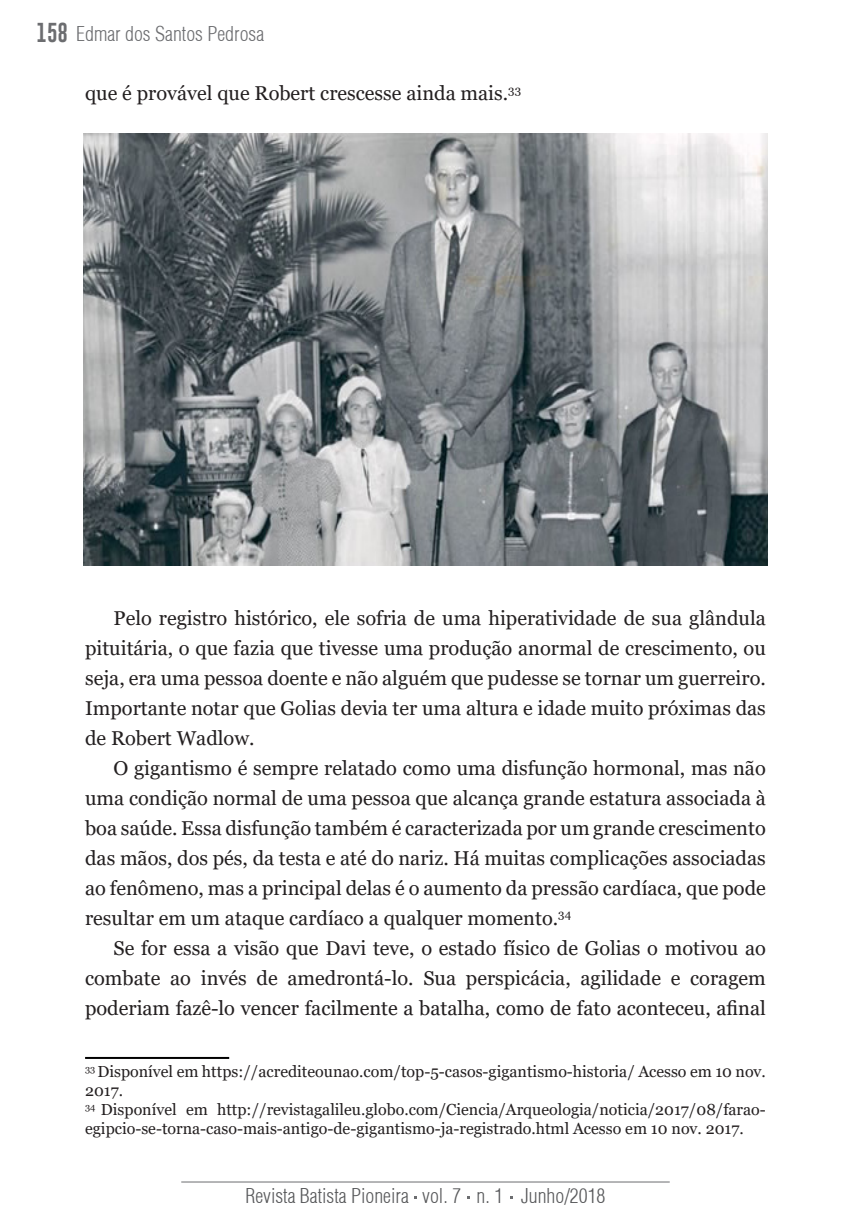
<style>
.page{position:relative;width:851px;height:1219px;background:#fff}
.page>*{position:absolute;margin:0;border:0;box-sizing:border-box;transform-origin:0 0}
.Texto{font:20px/30px "Georgia";color:#231f20;text-align:justify}
.t1{font:300 condensed 20px "Helvetica";color:#57585a}
.t2{font:300 condensed 20px "Helvetica";color:#6c6d70}
.Nota_de_Rodapé{font:16px/19px "Georgia";color:#231f20}
.s1{font-family:"Gobold";font-weight:400;font-stretch:normal}
</style>
<div class="page">
<hr style="left:181px;top:1181px;width:488px;height:1px;background:#6c6d70">
<img style="left:83px;top:134px;width:684px;height:432px">
<hr style="left:85px;top:1057px;width:144px;height:2px;background:#000">
<p class="t2" style="left:37px;top:21px;width:229px"><span class="s1">158</span> Edmar dos Santos Pedrosa</p>
<p class="Texto" style="left:85px;top:79px;width:437px">que é provável que Robert crescesse ainda mais.<sup>33</sup></p>
<p class="Texto" style="left:85px;top:603px;width:682px;text-indent:28px">Pelo registro histórico, ele sofria de uma hiperatividade de sua glândula pituitária, o que fazia que tivesse uma produção anormal de crescimento, ou seja, era uma pessoa doente e não alguém que pudesse se tornar um guerreiro.<br>Importante notar que Golias devia ter uma altura e idade muito próximas das de Robert Wadlow.</p>
<p class="Texto" style="left:85px;top:753px;width:682px;text-indent:28px">O gigantismo é sempre relatado como uma disfunção hormonal, mas não uma condição normal de uma pessoa que alcança grande estatura associada à boa saúde. Essa disfunção também é caracterizada por um grande crescimento das mãos, dos pés, da testa e até do nariz. Há muitas complicações associadas ao fenômeno, mas a principal delas é o aumento da pressão cardíaca, que pode resultar em um ataque cardíaco a qualquer momento.<sup>34</sup></p>
<p class="Texto" style="left:85px;top:933px;width:682px;text-indent:28px">Se for essa a visão que Davi teve, o estado físico de Golias o motivou ao combate ao invés de amedrontá-lo. Sua perspicácia, agilidade e coragem poderiam fazê-lo vencer facilmente a batalha, como de fato aconteceu, afinal</p>
<p class="Nota_de_Rodapé" style="left:85px;top:1062px;width:682px"><sup>33</sup> Disponível em https://acrediteounao.com/top-5-casos-gigantismo-historia/ Acesso em 10 nov.<br>2017.</p>
<p class="Nota_de_Rodapé" style="left:85px;top:1100px;width:682px"><sup>34</sup> Disponível em http://revistagalileu.globo.com/Ciencia/Arqueologia/noticia/2017/08/farao&shy;egipcio-se-torna-caso-mais-antigo-de-gigantismo-ja-registrado.html Acesso em 10 nov. 2017.</p>
<p class="t1" style="left:245px;top:1183px;width:361px">Revista Batista Pioneira vol. 7 n. 1 Junho/2018</p>
</div>
